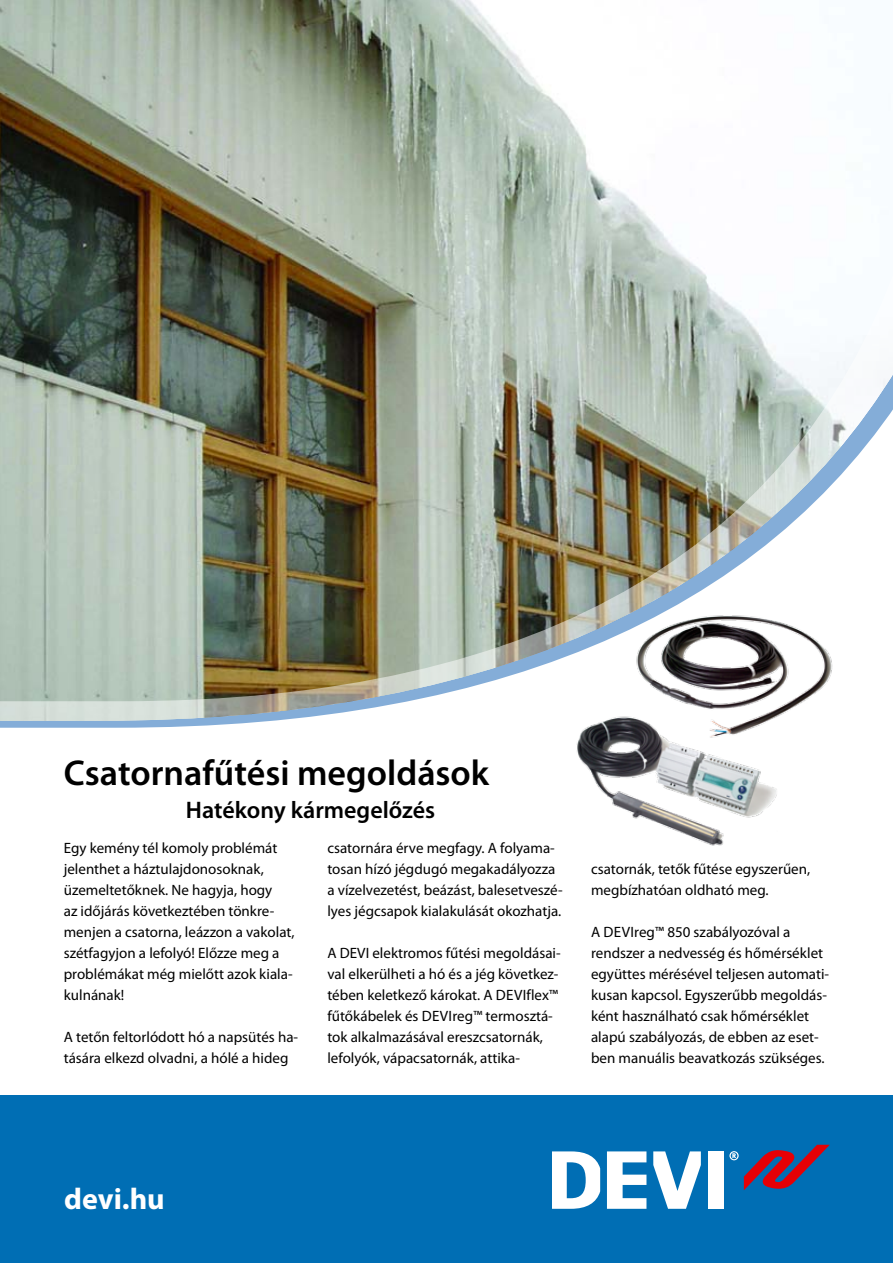
<style>
.page{position:relative;width:893px;height:1263px;background:#fff}
.page>*{position:absolute;margin:0;border:0;box-sizing:border-box;transform-origin:0 0}
.t1{font:600 36px "Myriad Pro";color:#000}
.t2{font:700 30px "Myriad Pro";color:#fff}
.t3{font:600 24px "Myriad Pro";color:#000}
.t4{font:15px/21px "Myriad Pro";color:#000}
</style>
<div class="page">
<img style="left:0;top:0;width:893px;height:721px">
<div style="left:0;top:1095px;width:893px;height:168px;background:#006eb4"></div>
<svg style="left:607px;top:1151px;width:39px;height:58px"></svg>
<div style="left:708px;top:1151px;width:15px;height:58px;background:#fff"></div>
<svg style="left:653px;top:1151px;width:48px;height:58px"></svg>
<svg style="left:552px;top:1151px;width:48px;height:58px"></svg>
<svg style="left:729px;top:1145px;width:101px;height:45px"></svg>
<img style="left:564px;top:707px;width:213px;height:139px">
<img style="left:630px;top:605px;width:206px;height:142px">
<h1 class="t1" style="left:64px;top:750px;width:427px">Csatornafűtési megoldások</h1>
<h3 class="t3" style="left:186px;top:794px;width:251px">Hatékony kármegelőzés</h3>
<p class="t4" style="left:64px;top:837px;width:232px">Egy kemény tél komoly problémát jelenthet a háztulajdonosoknak, üzemeltetőknek. Ne hagyja, hogy<br>az időjárás következtében tönkre&shy;menjen a csatorna, leázzon a vakolat, szétfagyjon a lefolyó! Előzze meg a problémákat még mielőtt azok kiala&shy;kulnának!</p>
<p class="t4" style="left:64px;top:1026px;width:236px">A tetőn feltorlódott hó a napsütés ha&shy;tására elkezd olvadni, a hólé a hideg</p>
<p class="t4" style="left:327px;top:837px;width:237px">csatornára érve megfagy. A folyama&shy;tosan hízó jégdugó megakadályozza a vízelvezetést, beázást, balesetveszé&shy;lyes jégcsapok kialakulását okozhatja.</p>
<p class="t4" style="left:327px;top:942px;width:235px">A DEVI elektromos fűtési megoldásai&shy;val elkerülheti a hó és a jég következ&shy;tében keletkező károkat. A Devi flex™ fűtőkábelek és Devi reg™ termosztá&shy;tok alkalmazásával ereszcsatornák, lefolyók, vápacsatornák, attika-</p>
<p class="t4" style="left:591px;top:858px;width:221px">csatornák, tetők fűtése egyszerűen, megbízhatóan oldható meg.</p>
<p class="t4" style="left:591px;top:921px;width:240px">A Devi reg™ 850 szabályozóval a rendszer a nedvesség és hőmérséklet együttes mérésével teljesen automati&shy;kusan kapcsol. Egyszerűbb megoldás&shy;ként használható csak hőmérséklet alapú szabályozás, de ebben az eset&shy;ben manuális beavatkozás szükséges.</p>
<h2 class="t2" style="left:64px;top:1179px;width:102px">devi.hu</h2>
</div>
